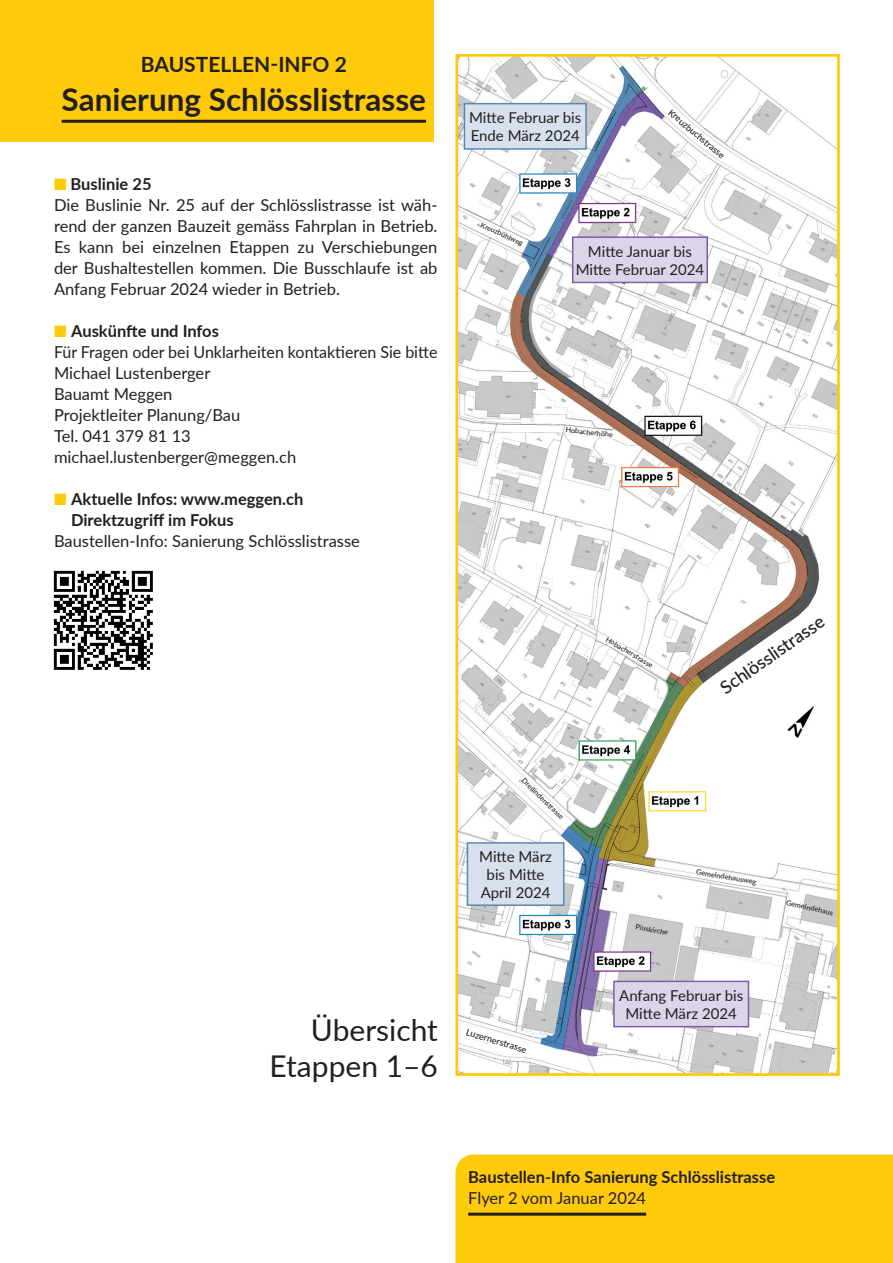
<style>
.page{position:relative;width:893px;height:1263px;background:#fff}
.page>*{position:absolute;margin:0;border:0;box-sizing:border-box;transform-origin:0 0}
.t1{font:700 31.5px "Lato";color:#231f20}
.t2{font:30px/36px "Lato";color:#231f20;text-align:right}
.t3{font:700 21px "Lato";color:#231f20}
.t4{font:500 18px "Lato";color:#231f20}
.t5{font:16.5px/21px "Lato";color:#231f20}
.t6{font:700 16.5px/21px "Lato";color:#231f20}
.t7{font:15px/18px "Lato";color:#231f20;text-align:center}
.t8{font:500 9.15px "Lato";color:#231f20}
.t9{font:500 7.35px "Lato";color:#231f20}
.s1{color:#feca0a}
.s2{font-weight:700}
</style>
<div class="page">
<div style="left:0;top:0;width:434px;height:142px;background:#feca0a"></div>
<div style="left:455px;top:1154px;width:438px;height:109px;background:#feca0a"></div>
<hr style="left:468px;top:1213px;width:178px;height:3px;background:#231f20">
<img style="left:459px;top:58px;width:377px;height:1014px">
<div style="left:455px;top:54px;width:385px;height:1022px;border:3px solid #feca0a"></div>
<svg style="left:696px;top:868px;width:65px;height:19px"></svg>
<svg style="left:465px;top:1028px;width:76px;height:31px"></svg>
<svg style="left:604px;top:636px;width:57px;height:37px"></svg>
<svg style="left:718px;top:610px;width:115px;height:88px"></svg>
<svg style="left:666px;top:108px;width:62px;height:54px"></svg>
<svg style="left:565px;top:426px;width:50px;height:13px"></svg>
<svg style="left:520px;top:777px;width:49px;height:48px"></svg>
<svg style="left:479px;top:221px;width:48px;height:28px"></svg>
<svg style="left:578px;top:283px;width:51px;height:4px"></svg>
<img style="left:53px;top:570px;width:100px;height:100px">
<hr style="left:62px;top:120px;width:364px;height:3px;background:#231f20">
<div style="left:464px;top:104px;width:122px;height:45px;background:#d7e0ec"></div>
<div style="left:464px;top:103px;width:123px;height:47px;border:2px solid #5889b4"></div>
<div style="left:573px;top:237px;width:134px;height:45px;background:#dcd5ea"></div>
<div style="left:572px;top:236px;width:136px;height:47px;border:2px solid #7b5fa9"></div>
<div style="left:467px;top:843px;width:97px;height:62px;background:#d7e0ec"></div>
<div style="left:467px;top:842px;width:97px;height:64px;border:2px solid #5889b4"></div>
<div style="left:614px;top:981px;width:134px;height:46px;background:#dcd5ea"></div>
<div style="left:613px;top:981px;width:136px;height:46px;border:2px solid #7b5fa9"></div>
<p class="t3" style="left:141px;top:49px;width:207px">BAUSTELLEN-INFO 2</p>
<h1 class="t1" style="left:62px;top:77px;width:366px">Sanierung Schlösslistrasse</h1>
<p class="t5" style="left:54px;top:173px;width:385px"><span class="s1">■</span> <span class="s2">Buslinie 25<br></span>Die Buslinie Nr. 25 auf der Schlösslistrasse ist wäh&shy;rend der ganzen Bauzeit gemäss Fahrplan in Betrieb.<br>Es kann bei einzelnen Etappen zu Verschiebungen der Bushaltestellen kommen. Die Busschlaufe ist ab Anfang Februar 2024 wieder in Betrieb.</p>
<p class="t5" style="left:54px;top:320px;width:385px"><span class="s1">■</span> <span class="s2">Auskünfte und Infos<br></span>Für Fragen oder bei Unklarheiten kontaktieren Sie bitte<br>Michael Lustenberger<br>Bauamt Meggen<br>Projektleiter Planung/Bau<br>Tel. 041 379 81 13<br>michael.lustenberger@meggen.ch</p>
<p class="t6" style="left:71px;top:488px;width:234px;text-indent:-17px"><span class="s1">■</span> Aktuelle Infos: www.meggen.ch<br>Direktzugriff im Fokus</p>
<p class="t5" style="left:54px;top:530px;width:307px">Baustellen-Info: Sanierung Schlösslistrasse</p>
<p class="t7" style="left:469px;top:108px;width:114px;text-align:left">Mitte Februar bis<br>Ende März 2024</p>
<p class="t8" style="left:674px;top:106px;width:72px;rotate:40deg">Kreuzbuchstrasse</p>
<p class="t9" style="left:483px;top:219px;width:47px;rotate:25deg">Kreuzbühlweg</p>
<p class="t7" style="left:576px;top:242px;width:130px">Mitte Januar bis<br>Mitte Februar 2024</p>
<p class="t9" style="left:582px;top:255px;width:53px;rotate:25deg">Klösterliallmend</p>
<p class="t9" style="left:566px;top:424px;width:49px;rotate:6deg">Hobacherhöhe</p>
<p class="t9" style="left:609px;top:634px;width:55px;rotate:31deg">Hobacherstrasse</p>
<p class="t4" style="left:715px;top:679px;width:124px;rotate:-35deg">Schlösslistrasse</p>
<p class="t9" style="left:527px;top:776px;width:57px;rotate:44deg">Dreilindenstrasse</p>
<p class="t9" style="left:490px;top:840px;width:42px;rotate:17deg">Hofmattweg</p>
<p class="t7" style="left:479px;top:847px;width:74px">Mitte März bis Mitte<br>April 2024</p>
<h2 class="t2" style="left:270px;top:1011px;width:170px">Übersicht<br>Etappen 1–6</h2>
<p class="t8" style="left:468px;top:1025px;width:64px;rotate:17deg">Luzernerstrasse</p>
<p class="t9" style="left:637px;top:921px;width:34px;rotate:10deg">Piuskirche</p>
<p class="t9" style="left:697px;top:866px;width:63px;rotate:10deg">Gemeindehausweg</p>
<p class="t7" style="left:619px;top:986px;width:125px">Anfang Februar bis<br>Mitte März 2024</p>
<p class="t9" style="left:787px;top:897px;width:49px;rotate:12deg">Gemeindehaus</p>
<p class="t6" style="left:468px;top:1166px;width:308px">Baustellen-Info Sanierung Schlösslistrasse</p>
<p class="t5" style="left:468px;top:1187px;width:179px">Flyer 2 vom Januar 2024</p>
</div>
